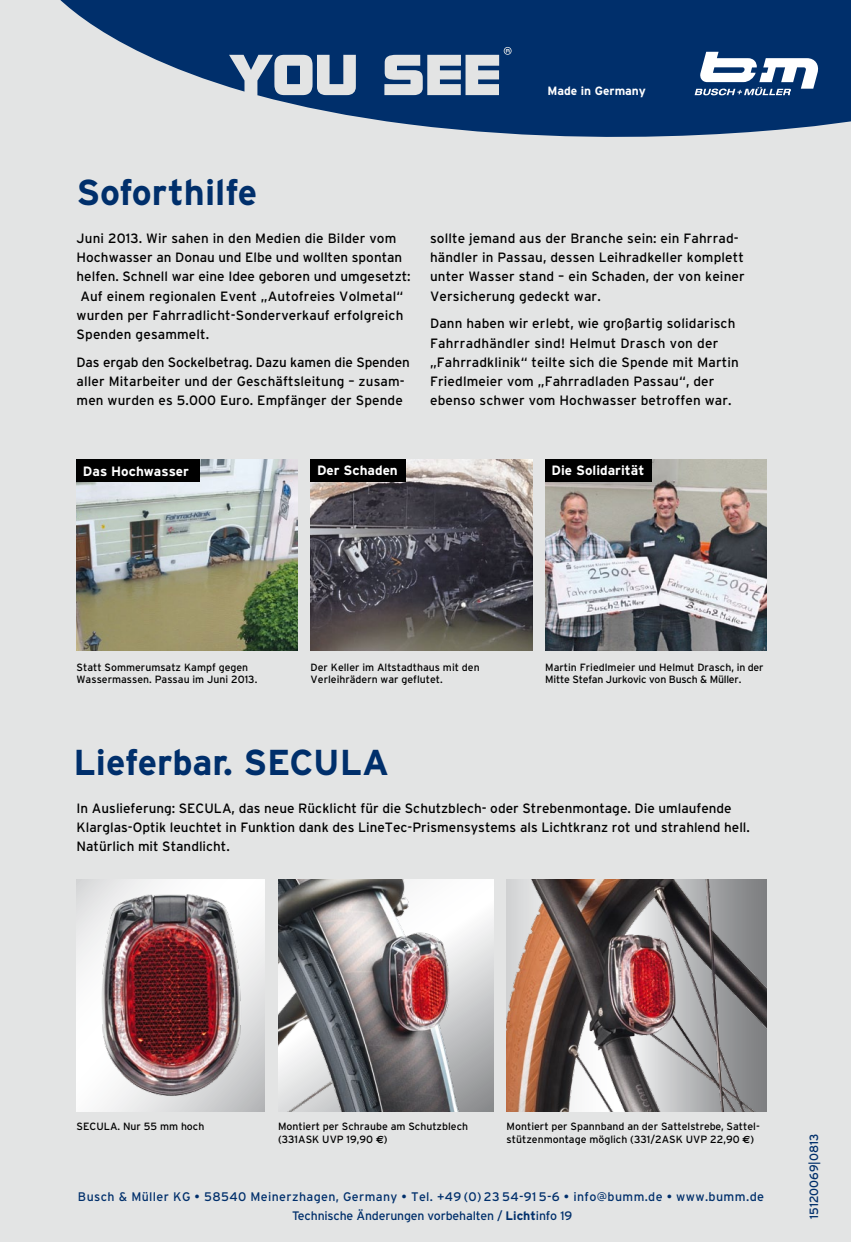
<style>
.page{position:relative;width:851px;height:1242px;background:#fff}
.page>*{position:absolute;margin:0;border:0;box-sizing:border-box;transform-origin:0 0}
.t1{font:700 36px "Interstate";color:#002f6b}
.t2{font:13.5px/19.2px "Interstate";letter-spacing:.01em;color:#000}
.t3{font:700 13.5px "Interstate";color:#fff}
.t4{font:12.45px "Interstate";letter-spacing:.03em;color:#002f6b}
.t5{font:12.3px "Interstate";letter-spacing:-.015em;color:#002f6b}
.t6{font:700 12px "Interstate";color:#fff}
.t7{font:12px "Interstate";color:#002f6b}
.t8{font:10.5px/12.6px "Interstate";color:#000}
.t9{font:10.5px/12.6px "Interstate";letter-spacing:-.02em;color:#000}
.s1{font-family:"Euro Sans";font-weight:700}
.s2{font-size:12.6px}
.s3{font-weight:700}
</style>
<div class="page">
<hr style="left:850px;top:0;width:1px;height:1242px;background:#e3e4e4">
<div style="left:0;top:0;width:850px;height:1242px;background:#e3e4e4"></div>
<img style="left:77px;top:459px;width:221px;height:192px">
<img style="left:311px;top:459px;width:221px;height:192px">
<img style="left:545px;top:459px;width:221px;height:192px">
<img style="left:278px;top:879px;width:215px;height:232px">
<svg style="left:77px;top:879px;width:188px;height:232px"></svg>
<img style="left:90px;top:879px;width:162px;height:226px">
<img style="left:506px;top:879px;width:260px;height:232px">
<div style="left:77px;top:459px;width:123px;height:23px;background:#000"></div>
<div style="left:310px;top:459px;width:96px;height:23px;background:#000"></div>
<div style="left:545px;top:459px;width:106px;height:23px;background:#000"></div>
<svg style="left:60px;top:0;width:790px;height:137px;fill:#002f6b"></svg>
<svg style="left:694px;top:52px;width:124px;height:43px;background:#7790b0"></svg>
<p class="t6" style="left:547px;top:84px;width:100px">Made in Germany</p>
<h1 class="t1" style="left:77px;top:172px;width:182px">Soforthilfe</h1>
<p class="t2" style="left:77px;top:228px;width:335px">Juni 2013. Wir sahen in den Medien die Bilder vom Hochwasser an Donau und Elbe und wollten spontan helfen. Schnell war eine Idee geboren und umgesetzt:<br>Auf einem regionalen Event „Autofreies Volmetal“ wurden per Fahrradlicht-Sonderverkauf erfolgreich Spenden gesammelt.</p>
<p class="t2" style="left:77px;top:352px;width:334px">Das ergab den Sockelbetrag. Dazu kamen die Spenden aller Mitarbeiter und der Geschäftsleitung – zusam&shy;men wurden es 5.000 Euro. Empfänger der Spende</p>
<p class="t2" style="left:430px;top:228px;width:316px">sollte jemand aus der Branche sein: ein Fahrrad&shy;händler in Passau, dessen Leihradkeller komplett unter Wasser stand – ein Schaden, der von keiner Versicherung gedeckt war.</p>
<p class="t2" style="left:430px;top:314px;width:310px">Dann haben wir erlebt, wie großartig solidarisch Fahrradhändler sind! Helmut Drasch von der „Fahrradklinik“ teilte sich die Spende mit Martin Friedlmeier vom „Fahrradladen Passau“, der ebenso schwer vom Hochwasser betroffen war.</p>
<p class="t3" style="left:83px;top:463px;width:107px">Das Hochwasser</p>
<p class="t3" style="left:317px;top:462px;width:82px">Der Schaden</p>
<p class="t3" style="left:551px;top:462px;width:94px">Die Solidarität</p>
<p class="t8" style="left:77px;top:661px;width:182px">Statt Sommerumsatz Kampf gegen<br>Wassermassen. Passau im Juni 2013.</p>
<p class="t8" style="left:310px;top:661px;width:170px">Der Keller im Altstadthaus mit den<br>Verleihrädern war geflutet.</p>
<p class="t9" style="left:545px;top:661px;width:220px">Martin Friedlmeier und Helmut Drasch, in der<br>Mitte Stefan Jurkovic von Busch &amp; Müller.</p>
<h1 class="t1" style="left:74px;top:742px;width:317px">Lieferbar. SECULA</h1>
<p class="t2" style="left:77px;top:798px;width:674px">In Auslieferung: SECULA, das neue Rücklicht für die Schutzblech- oder Strebenmontage. Die umlaufende<br>Klarglas-Optik leuchtet in Funktion dank des LineTec-Prismensystems als Lichtkranz rot und strahlend hell.<br>Natürlich mit Standlicht.</p>
<p class="t8" style="left:77px;top:1120px;width:129px">SECULA. Nur 55 mm hoch</p>
<p class="t8" style="left:278px;top:1120px;width:192px">Montiert per Schraube am Schutzblech (331ASK UVP 19,90 <span class="s1">E</span>)</p>
<p class="t8" style="left:506px;top:1120px;width:254px">Montiert per Spannband an der Sattelstrebe, Sattel&shy;stützenmontage möglich (331/2ASK UVP 22,90 <span class="s1">E</span>)</p>
<p class="t4" style="left:78px;top:1190px;width:687px">Busch &amp; Müller KG • 58540 Meinerzhagen, Germany • Tel. +49 (0) 23 54-91 5-6 • info@bumm.de • www.<span class="s2">bumm.de</span></p>
<p class="t5" style="left:292px;top:1208px;width:282px">Technische Änderungen vorbehalten / <span class="s3">Licht</span>info 19</p>
<p class="t7" style="left:807px;top:1218px;width:86px;rotate:-90deg">15120069|0813</p>
</div>
